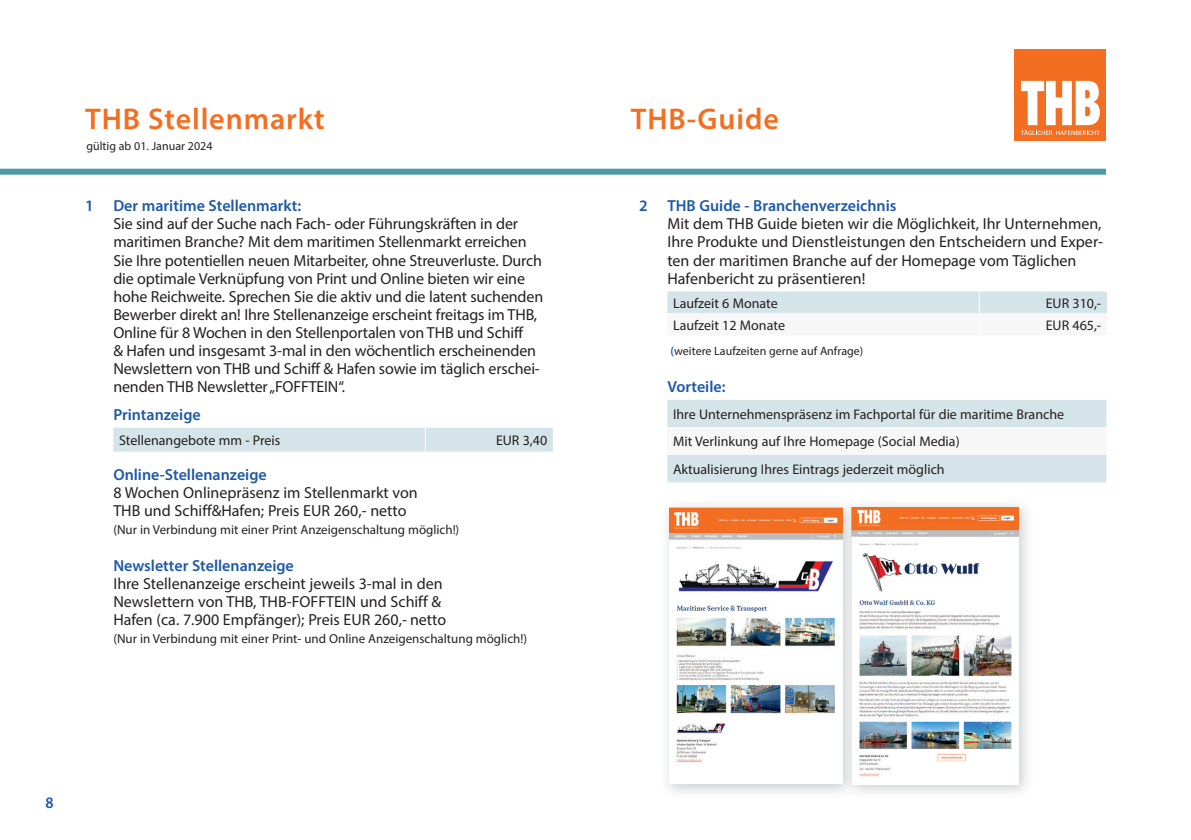
<style>
.page{position:relative;width:1191px;height:840px;background:#fff}
.page>*{position:absolute;margin:0;border:0;box-sizing:border-box;transform-origin:0 0}
.t1{font:600 30px "Myriad Pro";letter-spacing:.03em;color:#f36e21}
.t2{font:16px/18px "Myriad Pro";letter-spacing:-.01em;color:#231f20}
.t3{font:600 16px "Myriad Pro";color:#1d59a8}
.t4{font:600 16px "Myriad Pro";color:#1d59a8;scale:.95 1}
.t5{font:14px/27.6px "Myriad Pro";color:#231f20}
.t6{font:13px "Myriad Pro";color:#231f20}
.t7{font:12px "Myriad Pro";color:#231f20}
.s1{font-weight:600;color:#1d59a8}
</style>
<div class="page">
<div style="left:1015px;top:50px;width:91px;height:91px;background:#f36e21"></div>
<svg style="left:1021px;top:81px;width:78px;height:54px"></svg>
<div style="left:0;top:168px;width:1106px;height:6px;background:#4e98a5"></div>
<svg style="left:667px;top:291px;width:440px;height:23px;background:#d7e5ea"></svg>
<svg style="left:667px;top:400px;width:440px;height:82px"></svg>
<img style="left:666px;top:504px;width:176px;height:289px">
<div style="left:670px;top:507px;width:173px;height:276px;background:#fff"></div>
<img style="left:670px;top:507px;width:172px;height:255px">
<div style="left:113px;top:427px;width:440px;height:24px;background:#d5e4e9"></div>
<img style="left:858px;top:504px;width:170px;height:289px">
<img style="left:842px;top:506px;width:16px;height:286px">
<svg style="left:842px;top:762px;width:1px;height:21px"></svg>
<img style="left:851px;top:507px;width:167px;height:276px">
<h1 class="t1" style="left:85px;top:100px;width:241px">THB Stellenmarkt</h1>
<h1 class="t1" style="left:631px;top:100px;width:150px">THB-Guide</h1>
<p class="t7" style="left:86px;top:138px;width:128px">gültig ab 01. Januar 2024</p>
<p class="t3" style="left:85px;top:196px;width:218px">1 Der maritime Stellenmarkt:</p>
<p class="t2" style="left:113px;top:215px;width:431px">Sie sind auf der Suche nach Fach- oder Führungskräften in der maritimen Branche? Mit dem maritimen Stellenmarkt erreichen Sie Ihre potentiellen neuen Mitarbeiter, ohne Streuverluste. Durch die optimale Verknüpfung von Print und Online bieten wir eine hohe Reichweite. Sprechen Sie die aktiv und die latent suchenden Bewerber direkt an! Ihre Stellenanzeige erscheint freitags im THB, Online für 8 Wochen in den Stellenportalen von THB und Schiff<br>&amp; Hafen und insgesamt 3-mal in den wöchentlich erscheinenden Newslettern von THB und Schiff &amp; Hafen sowie im täglich erschei&shy;nenden THB Newsletter „FOFFTEIN“.</p>
<p class="t3" style="left:113px;top:404px;width:89px">Printanzeige</p>
<p class="t5" style="left:119px;top:426px;width:163px">Stellenangebote mm - Preis</p>
<p class="t5" style="left:496px;top:426px;width:53px">EUR 3,40</p>
<p class="t3" style="left:113px;top:464px;width:155px">Online-Stellenanzeige</p>
<p class="t2" style="left:113px;top:483px;width:306px">8 Wochen Onlinepräsenz im Stellenmarkt von<br>THB und Schiff&amp;Hafen; Preis EUR 260,- netto</p>
<p class="t6" style="left:113px;top:521px;width:347px">(Nur in Verbindung mit einer Print Anzeigenschaltung möglich!)</p>
<p class="t3" style="left:113px;top:555px;width:182px">Newsletter Stellenanzeige</p>
<p class="t2" style="left:113px;top:574px;width:334px">Ihre Stellenanzeige erscheint jeweils 3-mal in den<br>Newslettern von THB, THB-FOFFTEIN und Schiff &amp;<br>Hafen (ca. 7.900 Empfänger); Preis EUR 260,- netto</p>
<p class="t6" style="left:113px;top:630px;width:415px">(Nur in Verbindung mit einer Print- und Online Anzeigenschaltung möglich!)</p>
<p class="t3" style="left:639px;top:196px;width:259px">2 THB Guide - Branchenverzeichnis</p>
<p class="t2" style="left:667px;top:215px;width:437px">Mit dem THB Guide bieten wir die Möglichkeit, Ihr Unternehmen, Ihre Produkte und Dienstleistungen den Entscheidern und Exper&shy;ten der maritimen Branche auf der Homepage vom Täglichen Hafenbericht zu präsentieren!</p>
<p class="t5" style="left:673px;top:289px;width:106px">Laufzeit 6 Monate</p>
<p class="t5" style="left:1045px;top:289px;width:57px">EUR 310,-</p>
<p class="t5" style="left:673px;top:311px;width:113px">Laufzeit 12 Monate</p>
<p class="t5" style="left:1045px;top:311px;width:57px">EUR 465,-</p>
<p class="t7" style="left:670px;top:343px;width:194px"><span class="s1">(</span>weitere Laufzeiten gerne auf Anfrage)</p>
<p class="t3" style="left:667px;top:376px;width:60px">Vorteile:</p>
<p class="t5" style="left:673px;top:400px;width:392px">Ihre Unternehmenspräsenz im Fachportal für die maritime Branche<br>Mit Verlinkung auf Ihre Homepage (Social Media)<br>Aktualisierung Ihres Eintrags jederzeit möglich</p>
<p class="t4" style="left:45px;top:792px;width:10px">8</p>
</div>
